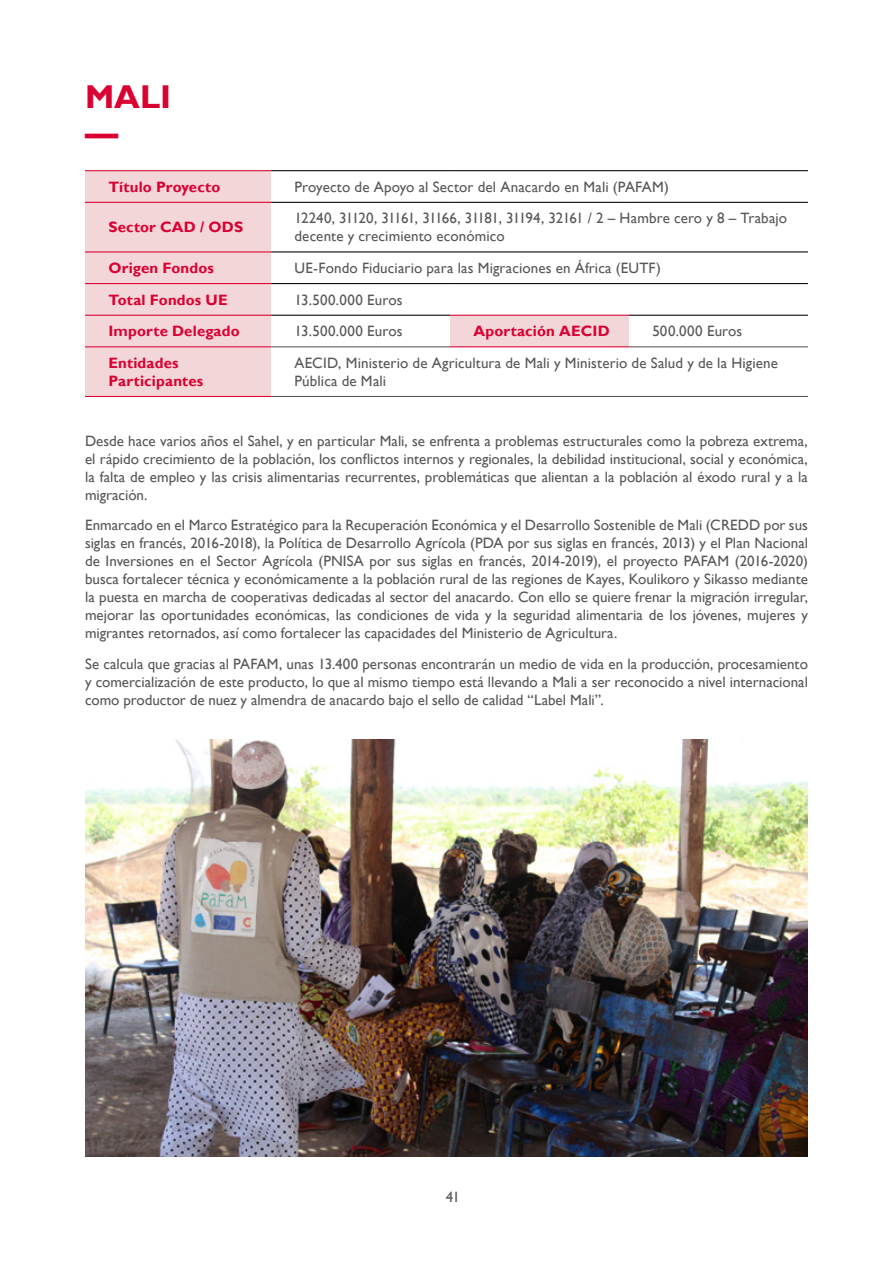
<style>
.page{position:relative;width:893px;height:1263px;background:#fff}
.page>*{position:absolute;margin:0;border:0;box-sizing:border-box;transform-origin:0 0}
.t1{font:700 33px/36px "Gill Sans";color:#da0032}
.t2{font:15px/18px "Gill Sans";letter-spacing:.005em;color:#575756;text-align:justify}
.t3{font:700 15px/18px "Gill Sans";letter-spacing:.01em;color:#da0032}
</style>
<div class="page">
<img style="left:85px;top:739px;width:723px;height:418px">
<svg style="left:85px;top:171px;width:544px;height:225px"></svg>
<hr style="left:85px;top:170px;width:186px;height:1px;background:#da0032">
<hr style="left:85px;top:396px;width:186px;height:1px;background:#da0032">
<hr style="left:271px;top:170px;width:179px;height:1px;background:#000">
<hr style="left:450px;top:170px;width:179px;height:1px;background:#000">
<hr style="left:629px;top:170px;width:179px;height:1px;background:#000">
<hr style="left:271px;top:202px;width:179px;height:1px;background:#000">
<hr style="left:450px;top:202px;width:179px;height:1px;background:#000">
<hr style="left:629px;top:202px;width:179px;height:1px;background:#000">
<hr style="left:271px;top:251px;width:179px;height:1px;background:#000">
<hr style="left:450px;top:251px;width:179px;height:1px;background:#000">
<hr style="left:629px;top:251px;width:179px;height:1px;background:#000">
<hr style="left:271px;top:283px;width:179px;height:1px;background:#000">
<hr style="left:450px;top:283px;width:179px;height:1px;background:#000">
<hr style="left:629px;top:283px;width:179px;height:1px;background:#000">
<hr style="left:271px;top:315px;width:179px;height:1px;background:#000">
<hr style="left:629px;top:315px;width:179px;height:1px;background:#000">
<hr style="left:271px;top:346px;width:179px;height:1px;background:#575756">
<hr style="left:629px;top:346px;width:179px;height:1px;background:#575756">
<hr style="left:271px;top:396px;width:179px;height:1px;background:#575756">
<hr style="left:450px;top:396px;width:179px;height:1px;background:#575756">
<hr style="left:629px;top:396px;width:179px;height:1px;background:#575756">
<hr style="left:85px;top:202px;width:186px;height:1px;background:#da0032">
<hr style="left:85px;top:251px;width:186px;height:1px;background:#da0032">
<hr style="left:85px;top:283px;width:186px;height:1px;background:#da0032">
<hr style="left:85px;top:315px;width:186px;height:1px;background:#da0032">
<hr style="left:85px;top:346px;width:186px;height:1px;background:#da0032">
<hr style="left:450px;top:315px;width:179px;height:1px;background:#da0032">
<hr style="left:450px;top:346px;width:179px;height:1px;background:#da0032">
<h1 class="t1" style="left:85px;top:80px;width:88px">MALI —</h1>
<p class="t3" style="left:108px;top:178px;width:113px">Título Proyecto</p>
<p class="t2" style="left:294px;top:178px;width:376px">Proyecto de Apoyo al Sector del Anacardo en Mali (PAFAM)</p>
<p class="t3" style="left:108px;top:219px;width:136px">Sector CAD / ODS</p>
<p class="t2" style="left:294px;top:210px;width:494px">12240, 31120, 31161, 31166, 31181, 31194, 32161 / 2 – Hambre cero y 8 – Trabajo decente y crecimiento económico</p>
<p class="t3" style="left:108px;top:259px;width:107px">Origen Fondos</p>
<p class="t2" style="left:294px;top:259px;width:368px">UE-Fondo Fiduciario para las Migraciones en África (EUTF)</p>
<p class="t3" style="left:108px;top:291px;width:121px">Total Fondos UE</p>
<p class="t2" style="left:294px;top:291px;width:109px">13.500.000 Euros</p>
<p class="t3" style="left:108px;top:323px;width:133px">Importe Delegado</p>
<p class="t2" style="left:294px;top:322px;width:109px">13.500.000 Euros</p>
<p class="t3" style="left:473px;top:323px;width:138px">Aportación AECID</p>
<p class="t2" style="left:652px;top:322px;width:91px">500.000 Euros</p>
<p class="t3" style="left:108px;top:354px;width:96px">Entidades<br>Participantes</p>
<p class="t2" style="left:294px;top:354px;width:485px">AECID, Ministerio de Agricultura de Mali y Ministerio de Salud y de la Higiene<br>Pública de Mali</p>
<p class="t2" style="left:85px;top:432px;width:724px">Desde hace varios años el Sahel, y en particular Mali, se enfrenta a problemas estructurales como la pobreza extrema, el rápido crecimiento de la población, los conflictos internos y regionales, la debilidad institucional, social y económica, la falta de empleo y las crisis alimentarias recurrentes, problemáticas que alientan a la población al éxodo rural y a la migración.</p>
<p class="t2" style="left:85px;top:517px;width:724px">Enmarcado en el Marco Estratégico para la Recuperación Económica y el Desarrollo Sostenible de Mali (CREDD por sus siglas en francés, 2016-2018), la Política de Desarrollo Agrícola (PDA por sus siglas en francés, 2013) y el Plan Nacional de Inversiones en el Sector Agrícola (PNISA por sus siglas en francés, 2014-2019), el proyecto PAFAM (2016-2020) busca fortalecer técnica y económicamente a la población rural de las regiones de Kayes, Koulikoro y Sikasso mediante la puesta en marcha de cooperativas dedicadas al sector del anacardo. Con ello se quiere frenar la migración irregular, mejorar las oportunidades económicas, las condiciones de vida y la seguridad alimentaria de los jóvenes, mujeres y migrantes retornados, así como fortalecer las capacidades del Ministerio de Agricultura.</p>
<p class="t2" style="left:85px;top:655px;width:724px">Se calcula que gracias al PAFAM, unas 13.400 personas encontrarán un medio de vida en la producción, procesamiento y comercialización de este producto, lo que al mismo tiempo está llevando a Mali a ser reconocido a nivel internacional como productor de nuez y almendra de anacardo bajo el sello de calidad “Label Mali”.</p>
<p class="t2" style="left:446px;top:1188px;width:16px">41</p>
</div>
